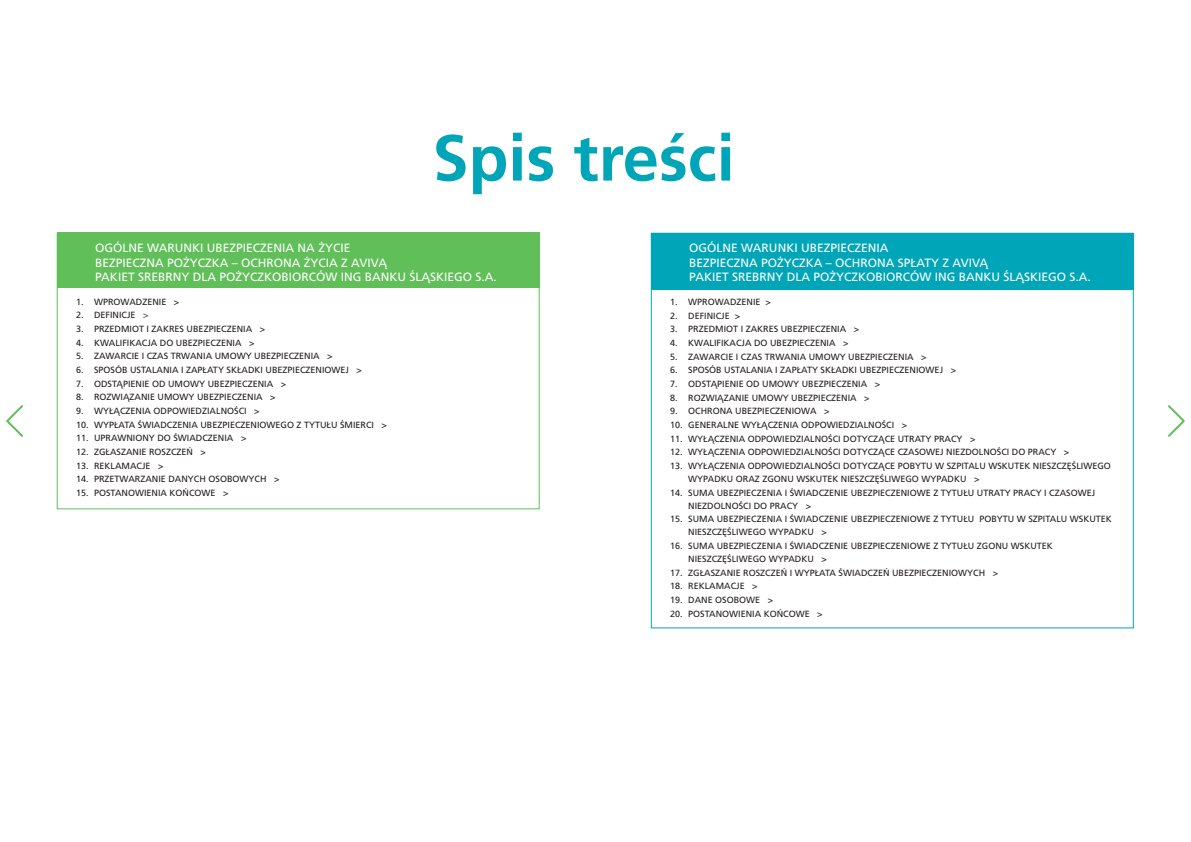
<style>
.page{position:relative;width:1191px;height:842px;background:#fff}
.page>*{position:absolute;margin:0;border:0;box-sizing:border-box;transform-origin:0 0}
.t1{font:700 65px "Frutiger LT Com";color:#00a6b8}
.t2{font:12px/14.4px "Frutiger LT Pro";color:#fff}
.t3{font:9px/13px "Frutiger LT Pro";color:#241f1f}
.s1{color:#434956}
</style>
<div class="page">
<div style="left:57px;top:233px;width:482px;height:55px;background:#60bf58"></div>
<div style="left:651px;top:233px;width:482px;height:56px;background:#00a6b8"></div>
<svg style="left:6px;top:405px;width:17px;height:32px"></svg>
<svg style="left:1168px;top:405px;width:17px;height:32px"></svg>
<h1 class="t1" style="left:432px;top:120px;width:304px">Spis treści</h1>
<h2 class="t2" style="left:95px;top:241px;width:403px">OGÓLNE WARUNKI UBEZPIECZENIA NA ŻYCIE<br>BEZPIECZNA POŻYCZKA – OCHRONA ŻYCIA Z AVIVĄ<br>PAKIET SREBRNY DLA POŻYCZKOBIORCÓW ING BANKU ŚLĄSKIEGO S.A.</h2>
<p class="t3" style="left:76px;top:295px;width:105px">1. WPROWADZENIE &gt;</p>
<p class="t3" style="left:76px;top:309px;width:74px">2. DEFINICJE <span class="s1">&gt;</span></p>
<p class="t3" style="left:76px;top:322px;width:190px">3. PRZEDMIOT I ZAKRES UBEZPIECZENIA &gt;</p>
<p class="t3" style="left:76px;top:336px;width:180px">4. KWALIFIKACJA DO UBEZPIECZENIA &gt;</p>
<p class="t3" style="left:76px;top:350px;width:258px">5. ZAWARCIE I CZAS TRWANIA UMOWY UBEZPIECZENIA &gt;</p>
<p class="t3" style="left:76px;top:363px;width:287px">6. SPOSÓB USTALANIA I ZAPŁATY SKŁADKI UBEZPIECZENIOWEJ &gt;</p>
<p class="t3" style="left:76px;top:377px;width:211px">7. ODSTĄPIENIE OD UMOWY UBEZPIECZENIA &gt;</p>
<p class="t3" style="left:76px;top:391px;width:201px">8. ROZWIĄZANIE UMOWY UBEZPIECZENIA &gt;</p>
<p class="t3" style="left:76px;top:404px;width:185px">9. WYŁĄCZENIA ODPOWIEDZIALNOŚCI &gt;</p>
<p class="t3" style="left:76px;top:418px;width:312px">10. WYPŁATA ŚWIADCZENIA UBEZPIECZENIOWEGO Z TYTUŁU ŚMIERCI &gt;</p>
<p class="t3" style="left:76px;top:432px;width:172px">11. UPRAWNIONY DO ŚWIADCZENIA &gt;</p>
<p class="t3" style="left:76px;top:445px;width:131px">12. ZGŁASZANIE ROSZCZEŃ &gt;</p>
<p class="t3" style="left:76px;top:459px;width:89px">13. REKLAMACJE &gt;</p>
<p class="t3" style="left:76px;top:473px;width:205px">14. PRZETWARZANIE DANYCH OSOBOWYCH &gt;</p>
<p class="t3" style="left:76px;top:486px;width:154px">15. POSTANOWIENIA KOŃCOWE &gt;</p>
<h2 class="t2" style="left:689px;top:241px;width:403px">OGÓLNE WARUNKI UBEZPIECZENIA<br>BEZPIECZNA POŻYCZKA – OCHRONA SPŁATY Z AVIVĄ<br>PAKIET SREBRNY DLA POŻYCZKOBIORCÓW ING BANKU ŚLĄSKIEGO S.A.</h2>
<p class="t3" style="left:670px;top:295px;width:102px">1. WPROWADZENIE &gt;</p>
<p class="t3" style="left:670px;top:309px;width:71px">2. DEFINICJE &gt;</p>
<p class="t3" style="left:670px;top:323px;width:190px">3. PRZEDMIOT I ZAKRES UBEZPIECZENIA &gt;</p>
<p class="t3" style="left:670px;top:336px;width:180px">4. KWALIFIKACJA DO UBEZPIECZENIA &gt;</p>
<p class="t3" style="left:670px;top:350px;width:258px">5. ZAWARCIE I CZAS TRWANIA UMOWY UBEZPIECZENIA &gt;</p>
<p class="t3" style="left:670px;top:364px;width:287px">6. SPOSÓB USTALANIA I ZAPŁATY SKŁADKI UBEZPIECZENIOWEJ &gt;</p>
<p class="t3" style="left:670px;top:377px;width:211px">7. ODSTĄPIENIE OD UMOWY UBEZPIECZENIA &gt;</p>
<p class="t3" style="left:670px;top:391px;width:201px">8. ROZWIĄZANIE UMOWY UBEZPIECZENIA &gt;</p>
<p class="t3" style="left:670px;top:405px;width:161px">9. OCHRONA UBEZPIECZENIOWA &gt;</p>
<p class="t3" style="left:670px;top:418px;width:238px">10. GENERALNE WYŁĄCZENIA ODPOWIEDZIALNOŚCI &gt;</p>
<p class="t3" style="left:670px;top:432px;width:307px">11. WYŁĄCZENIA ODPOWIEDZIALNOŚCI DOTYCZĄCE UTRATY PRACY &gt;</p>
<p class="t3" style="left:670px;top:446px;width:400px">12. WYŁĄCZENIA ODPOWIEDZIALNOŚCI DOTYCZĄCE CZASOWEJ NIEZDOLNOŚCI DO PRACY &gt;</p>
<p class="t3" style="left:688px;top:459px;width:424px;text-indent:-18px">13. WYŁĄCZENIA ODPOWIEDZIALNOŚCI DOTYCZĄCE POBYTU W SZPITALU WSKUTEK NIESZCZĘŚLIWEGO<br>WYPADKU ORAZ ZGONU WSKUTEK NIESZCZĘŚLIWEGO WYPADKU &gt;</p>
<p class="t3" style="left:688px;top:486px;width:408px;text-indent:-18px">14. SUMA UBEZPIECZENIA I ŚWIADCZENIE UBEZPIECZENIOWE Z TYTUŁU UTRATY PRACY I CZASOWEJ<br>NIEZDOLNOŚCI DO PRACY &gt;</p>
<p class="t3" style="left:688px;top:513px;width:425px;text-indent:-18px">15. SUMA UBEZPIECZENIA I ŚWIADCZENIE UBEZPIECZENIOWE Z TYTUŁU POBYTU W SZPITALU WSKUTEK<br>NIESZCZĘŚLIWEGO WYPADKU &gt;</p>
<p class="t3" style="left:688px;top:539px;width:366px;text-indent:-18px">16. SUMA UBEZPIECZENIA I ŚWIADCZENIE UBEZPIECZENIOWE Z TYTUŁU ZGONU WSKUTEK<br>NIESZCZĘŚLIWEGO WYPADKU &gt;</p>
<p class="t3" style="left:670px;top:566px;width:329px">17. ZGŁASZANIE ROSZCZEŃ I WYPŁATA ŚWIADCZEŃ UBEZPIECZENIOWYCH &gt;</p>
<p class="t3" style="left:670px;top:580px;width:89px">18. REKLAMACJE &gt;</p>
<p class="t3" style="left:670px;top:593px;width:104px">19. DANE OSOBOWE &gt;</p>
<p class="t3" style="left:670px;top:607px;width:154px">20. POSTANOWIENIA KOŃCOWE &gt;</p>
</div>
